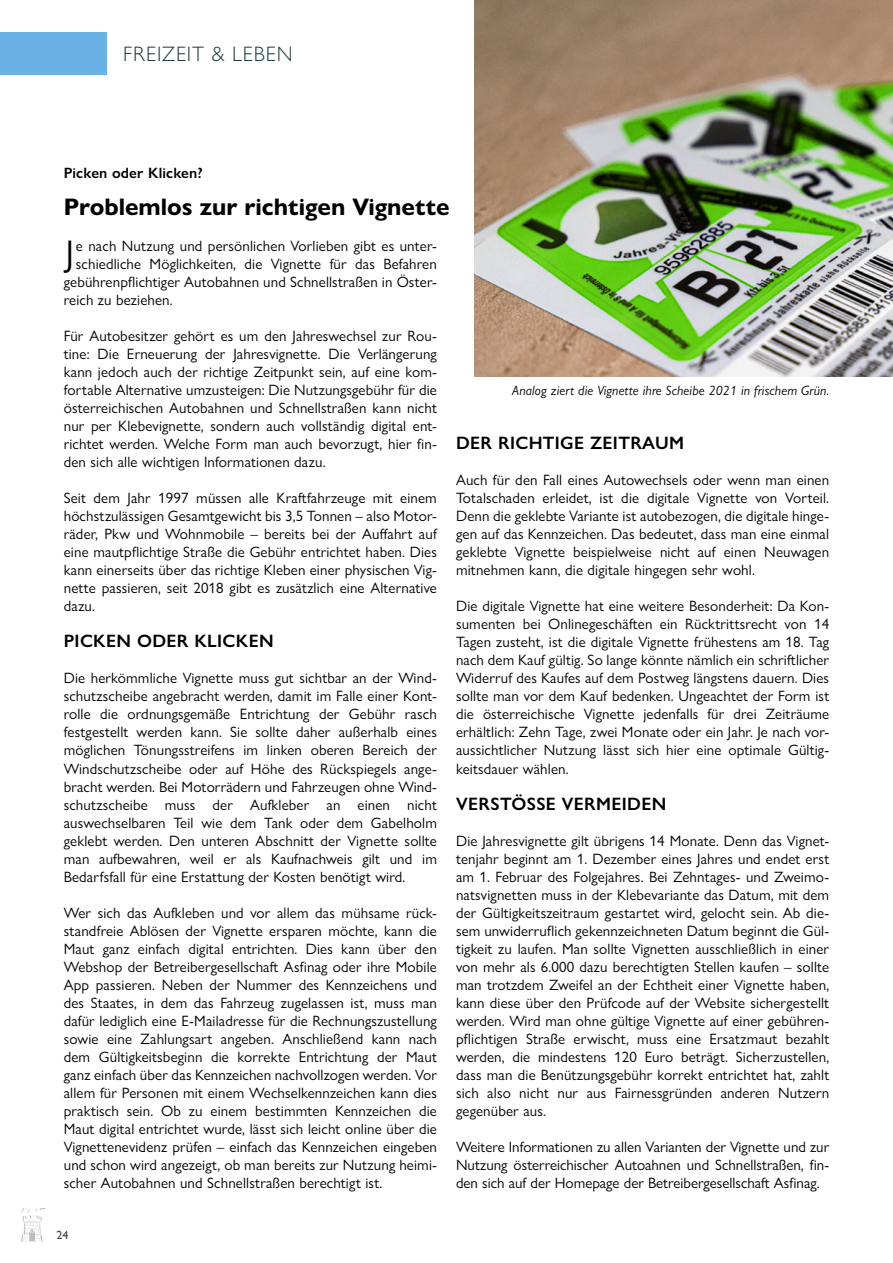
<style>
.page{position:relative;width:893px;height:1263px;background:#fff}
.page>*{position:absolute;margin:0;border:0;box-sizing:border-box;transform-origin:0 0}
.Initiale{font:35.85px "Gill Sans Nova";color:#000}
.H1_b{font:700 24px "Gill Sans Nova";color:#000}
.t1{font:300 21px "Gill Sans Nova";letter-spacing:.04em;color:#223a3c}
.Untertitel_Artikel{font:600 18px "Gill Sans Nova";letter-spacing:.02em;color:#000}
.FT{font:15px/18px "Gill Sans Nova";letter-spacing:.01em;color:#000;text-align:justify}
.Initiale-2{font:15px "Gill Sans Nova";letter-spacing:.01em;color:#000}
.H1_a{font:600 15px "Gill Sans Nova";letter-spacing:.01em;color:#000}
.FT-2{font:italic 13.5px "Gill Sans Nova";letter-spacing:.01em;color:#000}
.Seite_rechts{font:500 12px "Gill Sans Nova";color:#36424e}
</style>
<div class="page">
<img style="left:475px;top:0;width:418px;height:377px">
<svg style="left:21px;top:1208px;width:25px;height:34px"></svg>
<div style="left:0;top:32px;width:106px;height:42px;background:#6ab2e3"></div>
<h3 class="t1" style="left:123px;top:41px;width:171px">FREIZEIT &amp; LEBEN</h3>
<p class="H1_a" style="left:64px;top:164px;width:140px">Picken oder Klicken?</p>
<p class="H1_b" style="left:64px;top:191px;width:387px">Problemlos zur richtigen Vignette</p>
<p class="Initiale" style="left:66px;top:231px;width:10px">J</p>
<p class="Initiale-2" style="left:76px;top:236px;width:362px">e nach Nutzung und persönlichen Vorlieben gibt es unter-</p>
<p class="Initiale-2" style="left:76px;top:254px;width:362px">schiedliche Möglichkeiten, die Vignette für das Befahren</p>
<p class="Initiale-2" style="left:64px;top:272px;width:375px">gebührenpflichtiger Autobahnen und Schnellstraßen in Öster-</p>
<p class="Initiale-2" style="left:64px;top:290px;width:110px">reich zu beziehen.</p>
<p class="FT" style="left:64px;top:326px;width:375px">Für Autobesitzer gehört es um den Jahreswechsel zur Rou&shy;tine: Die Erneuerung der Jahresvignette. Die Verlängerung kann jedoch auch der richtige Zeitpunkt sein, auf eine kom&shy;fortable Alternative umzusteigen: Die Nutzungsgebühr für die österreichischen Autobahnen und Schnellstraßen kann nicht nur per Klebevignette, sondern auch vollständig digital ent&shy;richtet werden. Welche Form man auch bevorzugt, hier fin&shy;den sich alle wichtigen Informationen dazu.</p>
<p class="FT" style="left:64px;top:489px;width:375px">Seit dem Jahr 1997 müssen alle Kraftfahrzeuge mit einem höchstzulässigen Gesamtgewicht bis 3,5 Tonnen – also Motor&shy;räder, Pkw und Wohnmobile – bereits bei der Auffahrt auf eine mautpflichtige Straße die Gebühr entrichtet haben. Dies kann einerseits über das richtige Kleben einer physischen Vig&shy;nette passieren, seit 2018 gibt es zusätzlich eine Alternative dazu.</p>
<p class="Untertitel_Artikel" style="left:64px;top:630px;width:211px">PICKEN ODER KLICKEN</p>
<p class="FT" style="left:64px;top:669px;width:375px">Die herkömmliche Vignette muss gut sichtbar an der Wind&shy;schutzscheibe angebracht werden, damit im Falle einer Kont&shy;rolle die ordnungsgemäße Entrichtung der Gebühr rasch festgestellt werden kann. Sie sollte daher außerhalb eines möglichen Tönungsstreifens im linken oberen Bereich der Windschutzscheibe oder auf Höhe des Rückspiegels ange&shy;bracht werden. Bei Motorrädern und Fahrzeugen ohne Wind&shy;schutzscheibe muss der Aufkleber an einen nicht auswechselbaren Teil wie dem Tank oder dem Gabelholm geklebt werden. Den unteren Abschnitt der Vignette sollte man aufbewahren, weil er als Kaufnachweis gilt und im Bedarfsfall für eine Erstattung der Kosten benötigt wird.</p>
<p class="FT" style="left:64px;top:903px;width:375px">Wer sich das Aufkleben und vor allem das mühsame rück&shy;standfreie Ablösen der Vignette ersparen möchte, kann die Maut ganz einfach digital entrichten. Dies kann über den Webshop der Betreibergesellschaft Asfinag oder ihre Mobile App passieren. Neben der Nummer des Kennzeichens und des Staates, in dem das Fahrzeug zugelassen ist, muss man dafür lediglich eine E-Mailadresse für die Rechnungszustellung sowie eine Zahlungsart angeben. Anschließend kann nach dem Gültigkeitsbeginn die korrekte Entrichtung der Maut ganz einfach über das Kennzeichen nachvollzogen werden. Vor allem für Personen mit einem Wechselkennzeichen kann dies praktisch sein. Ob zu einem bestimmten Kennzeichen die Maut digital entrichtet wurde, lässt sich leicht online über die Vignettenevidenz prüfen – einfach das Kennzeichen eingeben und schon wird angezeigt, ob man bereits zur Nutzung heimi&shy;scher Autobahnen und Schnellstraßen berechtigt ist.</p>
<p class="Seite_rechts" style="left:57px;top:1227px;width:13px">24</p>
<p class="FT-2" style="left:512px;top:382px;width:318px">Analog ziert die Vignette ihre Scheibe 2021 in frischem Grün.</p>
<p class="Untertitel_Artikel" style="left:456px;top:432px;width:230px">DER RICHTIGE ZEITRAUM</p>
<p class="FT" style="left:456px;top:471px;width:375px">Auch für den Fall eines Autowechsels oder wenn man einen Totalschaden erleidet, ist die digitale Vignette von Vorteil.<br>Denn die geklebte Variante ist autobezogen, die digitale hinge&shy;gen auf das Kennzeichen. Das bedeutet, dass man eine einmal geklebte Vignette beispielweise nicht auf einen Neuwagen mitnehmen kann, die digitale hingegen sehr wohl.</p>
<p class="FT" style="left:456px;top:597px;width:375px">Die digitale Vignette hat eine weitere Besonderheit: Da Kon&shy;sumenten bei Onlinegeschäften ein Rücktrittsrecht von 14<br>Tagen zusteht, ist die digitale Vignette frühestens am 18. Tag nach dem Kauf gültig. So lange könnte nämlich ein schriftlicher Widerruf des Kaufes auf dem Postweg längstens dauern. Dies sollte man vor dem Kauf bedenken. Ungeachtet der Form ist die österreichische Vignette jedenfalls für drei Zeiträume erhältlich: Zehn Tage, zwei Monate oder ein Jahr. Je nach vor&shy;aussichtlicher Nutzung lässt sich hier eine optimale Gültig&shy;keitsdauer wählen.</p>
<p class="Untertitel_Artikel" style="left:456px;top:792px;width:212px">VERSTÖSSE VERMEIDEN</p>
<p class="FT" style="left:456px;top:831px;width:375px">Die Jahresvignette gilt übrigens 14 Monate. Denn das Vignet&shy;tenjahr beginnt am 1. Dezember eines Jahres und endet erst am 1. Februar des Folgejahres. Bei Zehntages- und Zweimo&shy;natsvignetten muss in der Klebevariante das Datum, mit dem der Gültigkeitszeitraum gestartet wird, gelocht sein. Ab die&shy;sem unwiderruflich gekennzeichneten Datum beginnt die Gül&shy;tigkeit zu laufen. Man sollte Vignetten ausschließlich in einer von mehr als 6.000 dazu berechtigten Stellen kaufen – sollte man trotzdem Zweifel an der Echtheit einer Vignette haben, kann diese über den Prüfcode auf der Website sichergestellt werden. Wird man ohne gültige Vignette auf einer gebühren&shy;pflichtigen Straße erwischt, muss eine Ersatzmaut bezahlt werden, die mindestens 120 Euro beträgt. Sicherzustellen, dass man die Benützungsgebühr korrekt entrichtet hat, zahlt sich also nicht nur aus Fairnessgründen anderen Nutzern gegenüber aus.</p>
<p class="FT" style="left:456px;top:1138px;width:375px">Weitere Informationen zu allen Varianten der Vignette und zur Nutzung österreichischer Autoahnen und Schnellstraßen, fin&shy;den sich auf der Homepage der Betreibergesellschaft Asfinag.</p>
</div>
